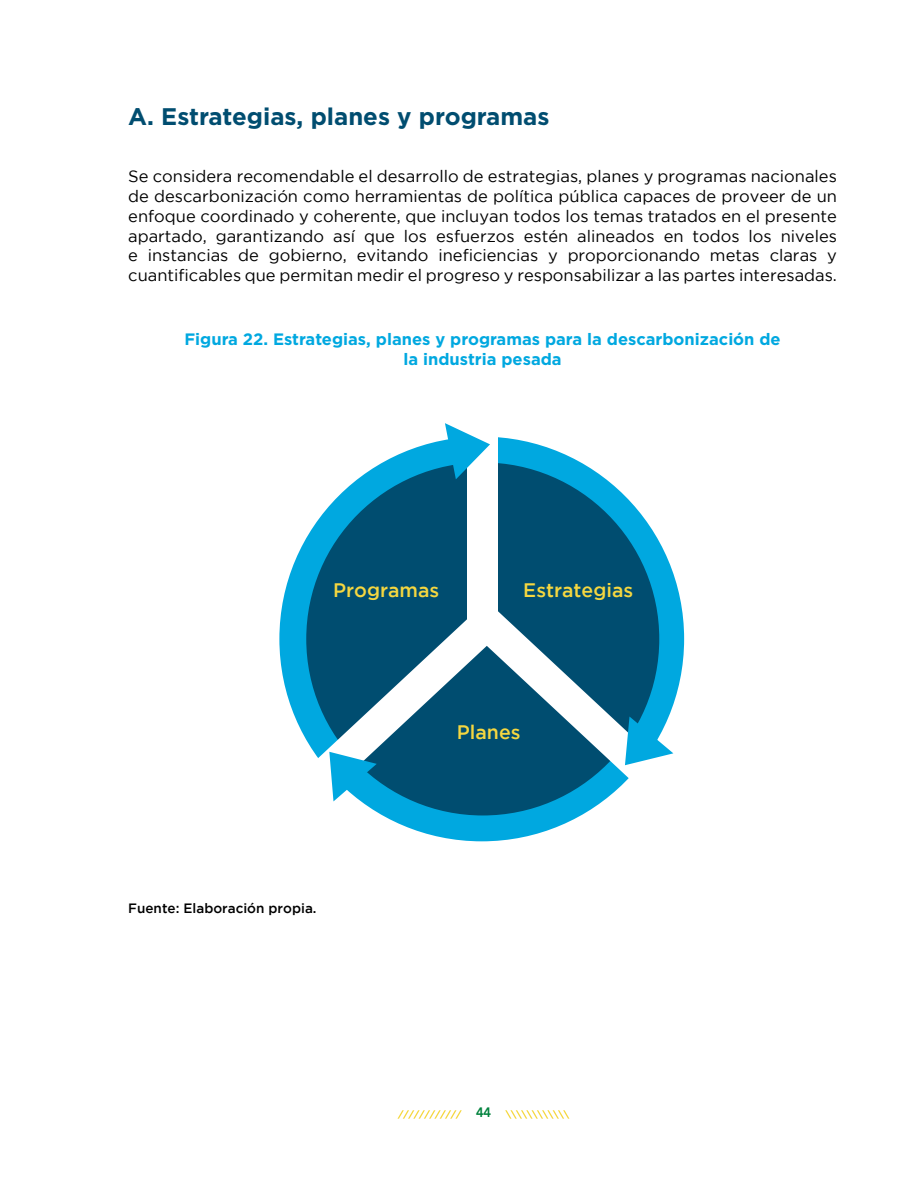
<style>
.page{position:relative;width:918px;height:1188px;background:#fff}
.page>*{position:absolute;margin:0;border:0;box-sizing:border-box;transform-origin:0 0}
.t1{font:700 24px "Gotham";color:#004d70}
.t2{font:500 19.5px "Gotham";color:#f5d740}
.t3{font:16.5px/19.8px "Gotham";color:#000;text-align:justify}
.t4{font:700 16.5px/19.8px "Gotham";color:#00a8e0;text-align:center}
.t5{font:500 13.5px "Gotham";color:#000}
.t6{font:600 13.5px "Biryani";color:#00823d}
</style>
<div class="page">
<svg style="left:505px;top:1110px;width:64px;height:9px"></svg>
<svg style="left:397px;top:1110px;width:65px;height:9px"></svg>
<div style="left:279px;top:437px;width:405px;height:404px;background:#00a8e0;border-radius:50%"></div>
<div style="left:306px;top:462px;width:353px;height:353px;background:#004d70;border-radius:50%"></div>
<div style="left:467px;top:429px;width:31px;height:203px;background:#fff"></div>
<svg style="left:445px;top:423px;width:45px;height:56px"></svg>
<svg style="left:306px;top:603px;width:367px;height:198px"></svg>
<h1 class="t1" style="left:128px;top:101px;width:423px">A. Estrategias, planes y programas</h1>
<p class="t3" style="left:128px;top:166px;width:710px">Se considera recomendable el desarrollo de estrategias, planes y programas nacionales de descarbonización como herramientas de política pública capaces de proveer de un enfoque coordinado y coherente, que incluyan todos los temas tratados en el presente apartado, garantizando así que los esfuerzos estén alineados en todos los niveles e instancias de gobierno, evitando ineficiencias y proporcionando metas claras y cuantificables que permitan medir el progreso y responsabilizar a las partes interesadas.</p>
<p class="t4" style="left:184px;top:329px;width:598px">Figura 22. Estrategias, planes y programas para la descarbonización de la industria pesada</p>
<p class="t2" style="left:333px;top:580px;width:108px">Programas</p>
<p class="t2" style="left:523px;top:580px;width:111px">Estrategias</p>
<p class="t5" style="left:128px;top:900px;width:190px">Fuente: Elaboración propia.</p>
<p class="t2" style="left:457px;top:721px;width:65px">Planes</p>
<p class="t6" style="left:476px;top:1105px;width:16px">44</p>
</div>
